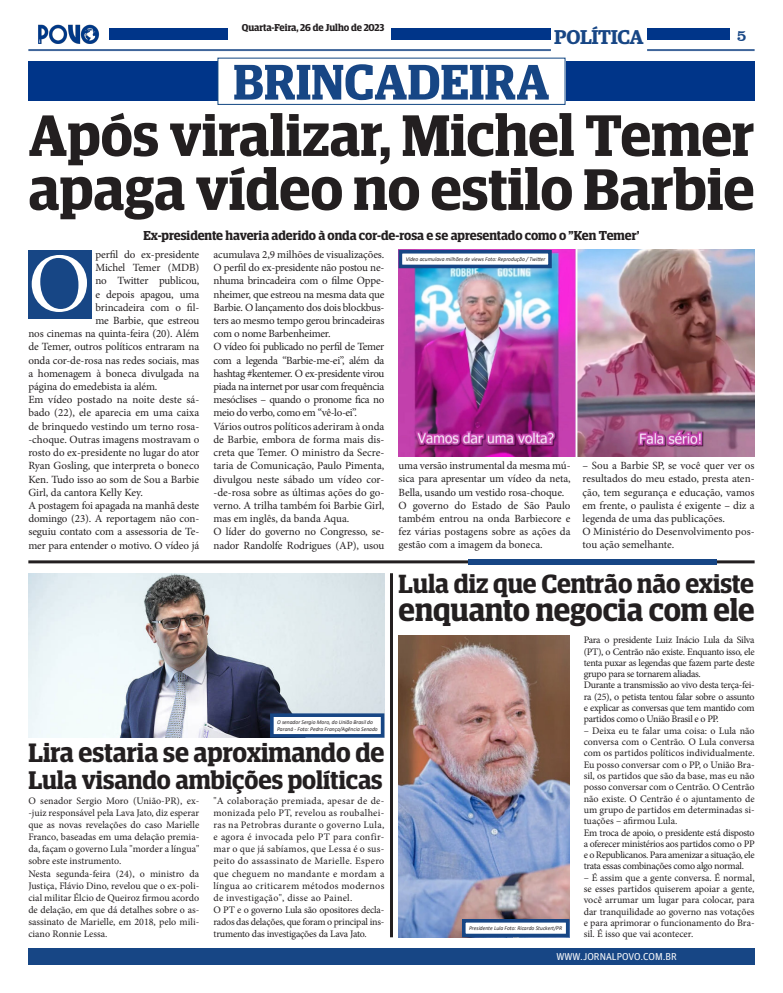
<style>
.page{position:relative;width:783px;height:993px;background:#fff}
.page>*{position:absolute;margin:0;border:0;box-sizing:border-box;transform-origin:0 0}
.t1{font:83.8px "Minion Pro";color:#fff}
.t2{font:600 58.5px/53.9px "Guardian Egyptian Display";color:#231f20}
.t3{font:600 50px "Guardian Egyptian Display";color:#174685}
.t4{font:600 31.4px "Guardian Egyptian Display";letter-spacing:-.005em;color:#231f20}
.t5{font:600 26.6px "Guardian Egyptian Display";color:#231f20}
.t6{font:600 26.3px "Guardian Egyptian Display";color:#231f20}
.t7{font:600 25.5px "Guardian Egyptian Display";color:#231f20}
.t8{font:600 20px "Guardian Egyptian";letter-spacing:-.02em;color:#174685}
.t9{font:16px "Clarendon BT";color:#174685}
.t10{font:600 13px "Guardian Egyptian Display";letter-spacing:-.005em;color:#231f20}
.t11{font:11px/13.2px "Minion Pro";letter-spacing:-.01em;color:#231f20;text-align:justify}
.t12{font:10px/11.3px "Minion Pro";letter-spacing:-.01em;color:#231f20;text-align:justify}
.t13{font:600 10px "Guardian Egyptian Display";color:#231f20}
.t14{font:10px "Guardian Agate Sans G1 D Regular";color:#fff}
.t15{font:italic 5.7px "Calibri";color:#231f20}
</style>
<div class="page">
<div style="left:28px;top:947px;width:726px;height:17px;background:#174685"></div>
<img style="left:38px;top:24px;width:62px;height:20px">
<div style="left:391px;top:28px;width:159px;height:12px;background:#003589"></div>
<div style="left:647px;top:28px;width:82px;height:12px;background:#003589"></div>
<hr style="left:647px;top:49px;width:107px;height:2px;background:#174685">
<hr style="left:28px;top:49px;width:522px;height:2px;background:#174685">
<div style="left:109px;top:28px;width:118px;height:12px;background:#003589"></div>
<div style="left:28px;top:61px;width:726px;height:40px;background:#003589"></div>
<div style="left:218px;top:58px;width:347px;height:46px;background:#fff"></div>
<div style="left:217px;top:58px;width:348px;height:47px;border:1px solid #114682"></div>
<hr style="left:28px;top:560px;width:726px;height:3px;background:#231f20">
<div style="left:468px;top:559px;width:248px;height:5px;background:#174685"></div>
<div style="left:28px;top:250px;width:64px;height:68px;background:#174685"></div>
<img style="left:398px;top:250px;width:356px;height:206px">
<img style="left:28px;top:573px;width:356px;height:164px">
<div style="left:270px;top:713px;width:114px;height:24px;background:#fff;border:4px solid #174685"></div>
<div style="left:398px;top:250px;width:153px;height:18px;background:#fff;border:4px solid #174685"></div>
<hr style="left:390px;top:573px;width:3px;height:363px;background:#231f20">
<img style="left:398px;top:635px;width:171px;height:301px">
<div style="left:462px;top:918px;width:107px;height:18px;background:#fff;border:4px solid #174685"></div>
<p class="t13" style="left:242px;top:22px;width:144px">Quarta-Feira, 26 de Julho de 2023</p>
<h3 class="t8" style="left:554px;top:22px;width:91px">POLÍTICA</h3>
<p class="t3" style="left:233px;top:55px;width:318px">BRINCADEIRA</p>
<p class="t2" style="left:28px;top:108px;width:727px">Após viralizar, Michel Temer apaga vídeo no estilo Barbie</p>
<h3 class="t9" style="left:736px;top:25px;width:11px">5</h3>
<p class="t10" style="left:143px;top:228px;width:497px">Ex-presidente haveria aderido à onda cor-de-rosa e se apresentado como o "Ken Temer'</p>
<p class="t11" style="left:95px;top:248px;width:105px">perfil do ex-presidente</p>
<p class="t11" style="left:95px;top:261px;width:105px">Michel Temer (MDB)</p>
<p class="t11" style="left:95px;top:274px;width:105px">no Twitter publicou,</p>
<p class="t11" style="left:95px;top:287px;width:105px">e depois apagou, uma</p>
<p class="t11" style="left:95px;top:300px;width:105px">brincadeira com o fil-</p>
<p class="t11" style="left:95px;top:314px;width:105px">me Barbie, que estreou</p>
<p class="t11" style="left:28px;top:327px;width:172px">nos cinemas na quinta-feira (20). Além</p>
<p class="t11" style="left:28px;top:340px;width:172px">de Temer, outros políticos entraram na</p>
<p class="t11" style="left:28px;top:353px;width:172px">onda cor-de-rosa nas redes sociais, mas</p>
<p class="t11" style="left:28px;top:366px;width:172px">a homenagem à boneca divulgada na</p>
<p class="t11" style="left:28px;top:380px;width:130px">página do emedebista ia além.</p>
<p class="t11" style="left:28px;top:393px;width:172px">Em vídeo postado na noite deste sá&shy;bado (22), ele aparecia em uma caixa de brinquedo vestindo um terno rosa--choque. Outras imagens mostravam o rosto do ex-presidente no lugar do ator Ryan Gosling, que interpreta o boneco Ken. Tudo isso ao som de Sou a Barbie Girl, da cantora Kelly Key.</p>
<p class="t11" style="left:28px;top:498px;width:172px">A postagem foi apagada na manhã deste domingo (23). A reportagem não con&shy;seguiu contato com a assessoria de Te&shy;mer para entender o motivo. O vídeo já</p>
<p class="t11" style="left:213px;top:248px;width:172px">acumulava 2,9 milhões de visualizações.</p>
<p class="t11" style="left:213px;top:261px;width:172px">O perfil do ex-presidente não postou ne&shy;nhuma brincadeira com o filme Oppe&shy;nheimer, que estreou na mesma data que Barbie. O lançamento dos dois blockbus&shy;ters ao mesmo tempo gerou brincadeiras com o nome Barbenheimer.</p>
<p class="t11" style="left:213px;top:340px;width:172px">O vídeo foi publicado no perfil de Temer com a legenda “Barbie-me-ei”, além da hashtag #kentemer. O ex-presidente virou piada na internet por usar com frequência mesóclises – quando o pronome fica no meio do verbo, como em “vê-lo-ei”.</p>
<p class="t11" style="left:213px;top:419px;width:172px">Vários outros políticos aderiram à onda de Barbie, embora de forma mais dis&shy;creta que Temer. O ministro da Secre&shy;taria de Comunicação, Paulo Pimenta, divulgou neste sábado um vídeo cor--de-rosa sobre as últimas ações do go&shy;verno. A trilha também foi Barbie Girl, mas em inglês, da banda Aqua.</p>
<p class="t11" style="left:213px;top:525px;width:172px">O líder do governo no Congresso, se&shy;nador Randolfe Rodrigues (AP), usou</p>
<p class="t1" style="left:28px;top:228px;width:64px">O</p>
<p class="t15" style="left:405px;top:255px;width:141px">Vídeo acumulava milhões de views Foto: Reprodução / Twitter</p>
<p class="t11" style="left:398px;top:459px;width:173px">uma versão instrumental da mesma mú&shy;sica para apresentar um vídeo da neta, Bella, usando um vestido rosa-choque.</p>
<p class="t11" style="left:398px;top:498px;width:173px">O governo do Estado de São Paulo também entrou na onda Barbiecore e fez várias postagens sobre as ações da gestão com a imagem da boneca.</p>
<p class="t11" style="left:582px;top:459px;width:173px">– Sou a Barbie SP, se você quer ver os resultados do meu estado, presta aten&shy;ção, tem segurança e educação, vamos em frente, o paulista é exigente – diz a legenda de uma das publicações.</p>
<p class="t11" style="left:582px;top:525px;width:173px">O Ministério do Desenvolvimento pos&shy;tou ação semelhante.</p>
<p class="t15" style="left:277px;top:718px;width:97px">O senador Sergio Moro, do União Brasil do</p>
<p class="t15" style="left:277px;top:724px;width:102px">Paraná - Foto: Pedro França/Agência Senado</p>
<p class="t5" style="left:28px;top:738px;width:357px">Lira estaria se aproximando de</p>
<p class="t7" style="left:28px;top:765px;width:356px">Lula visando ambições políticas</p>
<p class="t12" style="left:28px;top:795px;width:172px;line-height:12px">O senador Sergio Moro (União-PR), ex--juiz responsável pela Lava Jato, diz esperar que as novas revelações do caso Marielle Franco, baseadas em uma delação premia&shy;da, façam o governo Lula "morder a língua" sobre este instrumento.</p>
<p class="t12" style="left:28px;top:867px;width:172px;line-height:12px">Nesta segunda-feira (24), o ministro da Justiça, Flávio Dino, revelou que o ex-poli&shy;cial militar Élcio de Queiroz firmou acordo de delação, em que dá detalhes sobre o as&shy;sassinato de Marielle, em 2018, pelo mili&shy;ciano Ronnie Lessa.</p>
<p class="t12" style="left:213px;top:795px;width:172px;line-height:12px">"A colaboração premiada, apesar de de&shy;monizada pelo PT, revelou as roubalhei&shy;ras na Petrobras durante o governo Lula, e agora é invocada pelo PT para confir&shy;mar o que já sabíamos, que Lessa é o sus&shy;peito do assassinato de Marielle. Espero que cheguem no mandante e mordam a língua ao criticarem métodos modernos de investigação", disse ao Painel.</p>
<p class="t12" style="left:213px;top:903px;width:172px;line-height:12px">O PT e o governo Lula são opositores decla&shy;rados das delações, que foram o principal ins&shy;trumento das investigações da Lava Jato.</p>
<p class="t6" style="left:398px;top:568px;width:357px">Lula diz que Centrão não existe</p>
<p class="t4" style="left:398px;top:592px;width:357px">enquanto negocia com ele</p>
<p class="t15" style="left:469px;top:923px;width:95px">Presidente Lula Foto: Ricardo Stuckert/PR</p>
<p class="t12" style="left:583px;top:634px;width:172px">Para o presidente Luiz Inácio Lula da Silva (PT), o Centrão não existe. Enquanto isso, ele tenta puxar as legendas que fazem parte deste grupo para se tornarem aliadas.</p>
<p class="t12" style="left:583px;top:679px;width:172px">Durante a transmissão ao vivo desta terça-fei&shy;ra (25), o petista tentou falar sobre o assunto e explicar as conversas que tem mantido com partidos como o União Brasil e o PP.</p>
<p class="t12" style="left:583px;top:724px;width:172px">– Deixa eu te falar uma coisa: o Lula não conversa com o Centrão. O Lula conversa com os partidos políticos individualmente.<br>Eu posso conversar com o PP, o União Bra&shy;sil, os partidos que são da base, mas eu não posso conversar com o Centrão. O Centrão não existe. O Centrão é o ajuntamento de um grupo de partidos em determinadas si&shy;tuações – afirmou Lula.</p>
<p class="t12" style="left:583px;top:826px;width:172px">Em troca de apoio, o presidente está disposto a oferecer ministérios aos partidos como o PP e o Republicanos. Para amenizar a situação, ele trata essas combinações como algo normal.</p>
<p class="t12" style="left:583px;top:871px;width:172px">– É assim que a gente conversa. É normal, se esses partidos quiserem apoiar a gente, você arrumar um lugar para colocar, para dar tranquilidade ao governo nas votações e para aprimorar o funcionamento do Bra&shy;sil. É isso que vai acontecer.</p>
<p class="t14" style="left:556px;top:949px;width:122px">WWW.JORNALPOVO.COM.BR</p>
</div>
